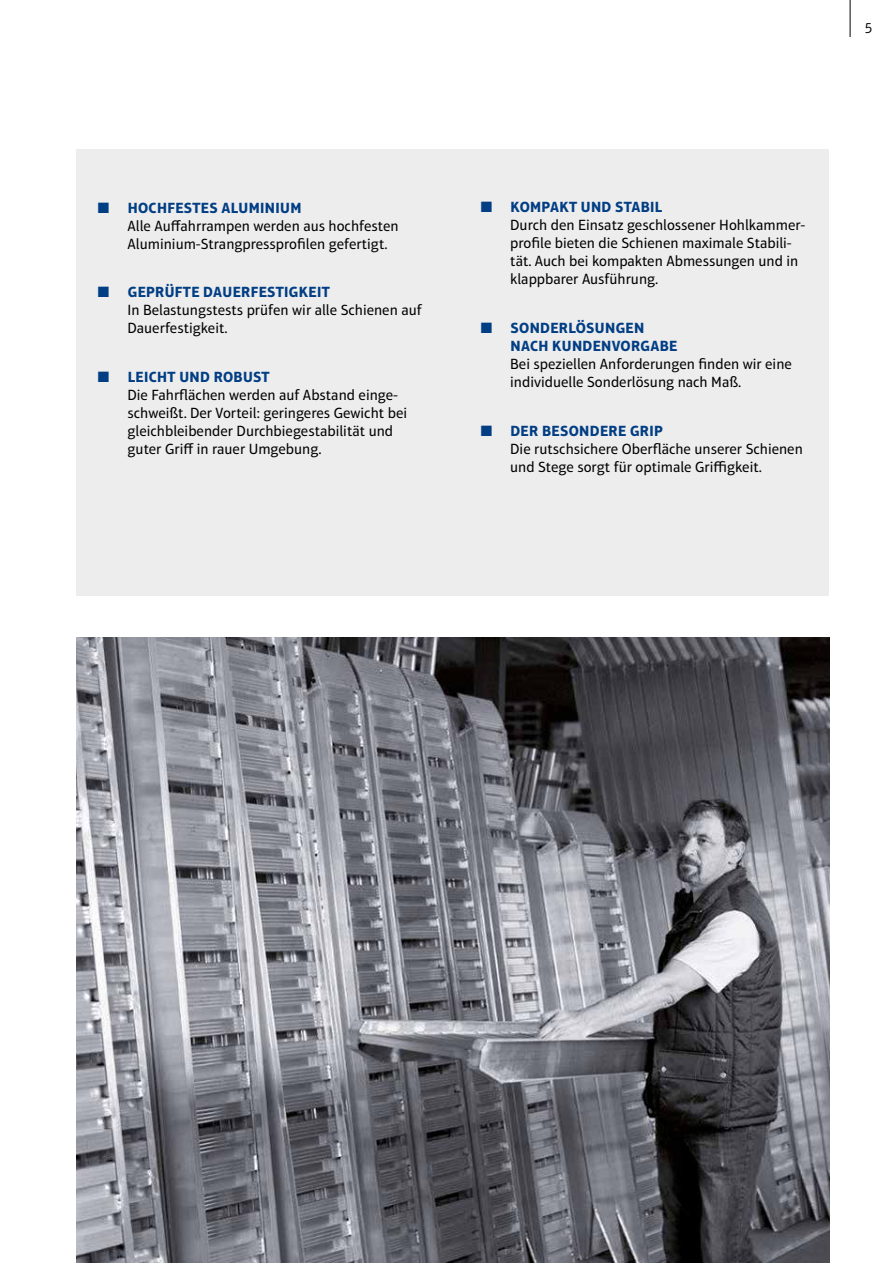
<style>
.page{position:relative;width:893px;height:1263px;background:#fff}
.page>*{position:absolute;margin:0;border:0;box-sizing:border-box;transform-origin:0 0}
.t1{font:15px/18px "Aptifer Sans LT Pro";color:#000}
.t2{font:700 15px/18px "Aptifer Sans LT Pro";letter-spacing:.025em;color:#023e84}
.t3{font:300 15px "Aptifer Sans LT Pro";color:#000}
.s1{color:#023e84}
.s2{font-weight:700;color:#023e84}
</style>
<div class="page">
<hr style="left:850px;top:0;width:1px;height:37px;background:#000">
<div style="left:77px;top:149px;width:752px;height:446px;background:#ededed"></div>
<img style="left:77px;top:638px;width:752px;height:625px">
<p class="t3" style="left:865px;top:19px;width:9px">5</p>
<p class="t1" style="left:128px;top:199px;width:273px;text-indent:-30px"><span class="s1">■</span> <span class="s2">HOCHFESTES ALUMINIUM<br></span>Alle Auffahrrampen werden aus hochfesten<br>Aluminium-Strangpressprofilen gefertigt.</p>
<p class="t1" style="left:128px;top:283px;width:296px;text-indent:-30px"><span class="s1">■</span> <span class="s2">GEPRÜFTE DAUERFESTIGKEIT<br></span>In Belastungstests prüfen wir alle Schienen auf<br>Dauerfestigkeit.</p>
<p class="t1" style="left:128px;top:368px;width:281px;text-indent:-30px"><span class="s1">■</span> <span class="s2">LEICHT UND ROBUST<br></span>Die Fahrflächen werden auf Abstand einge&shy;schweißt. Der Vorteil: geringeres Gewicht bei gleichbleibender Durchbiegestabilität und guter Griff in rauer Umgebung.</p>
<p class="t1" style="left:510px;top:198px;width:297px;text-indent:-30px"><span class="s1">■</span> <span class="s2">KOMPAKT UND STABIL<br></span>Durch den Einsatz geschlossener Hohlkammer&shy;profile bieten die Schienen maximale Stabili&shy;tät. Auch bei kompakten Abmessungen und in klappbarer Ausführung.</p>
<p class="t2" style="left:510px;top:319px;width:168px;text-indent:-30px">■ SONDERLÖSUNGEN<br>NACH KUNDENVORGABE</p>
<p class="t1" style="left:510px;top:355px;width:283px">Bei speziellen Anforderungen finden wir eine individuelle Sonderlösung nach Maß.</p>
<p class="t1" style="left:510px;top:422px;width:294px;text-indent:-30px"><span class="s1">■</span> <span class="s2">DER BESONDERE GRIP<br></span>Die rutschsichere Oberfläche unserer Schienen und Stege sorgt für optimale Griffigkeit.</p>
</div>
